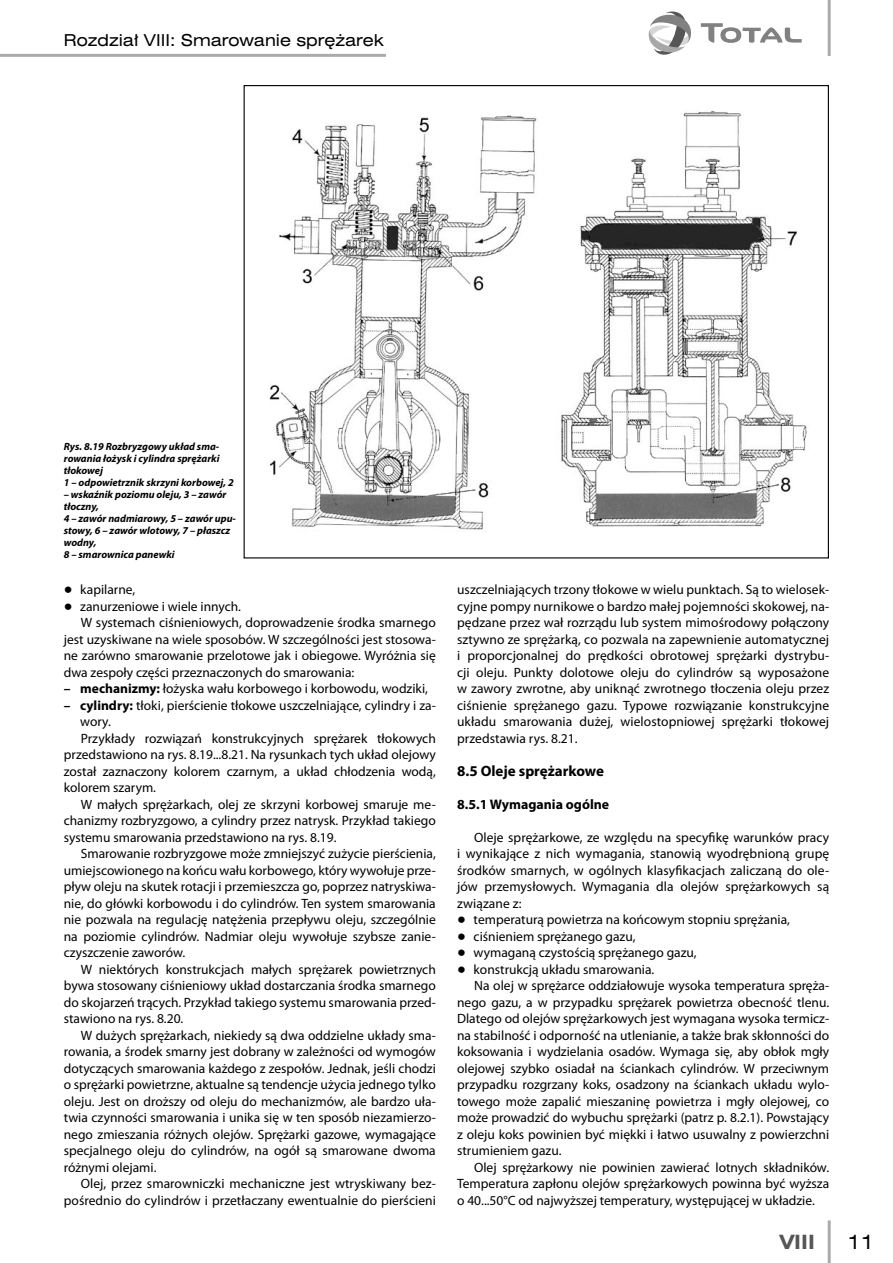
<style>
.page{position:relative;width:893px;height:1263px;background:#fff}
.page>*{position:absolute;margin:0;border:0;box-sizing:border-box;transform-origin:0 0}
.t1{font:700 18px "Swis 721 Ex PL";color:#565656}
.t2{font:18px "Swis 721 Ex PL";color:#000}
.t3{font:15px "Swis 721 Ex PL";color:#000}
.pod-01{font:700 15px "Myriad Pro";color:#000}
.pod-02{font:700 13.8px "Myriad Pro";color:#000}
.podstawa{font:13.5px/16.5px "Myriad Pro";color:#000;text-align:justify}
.kropki{font:13.5px/16.5px "Myriad Pro";color:#000}
.t4{font:italic 700 10.5px/12px "Myriad Pro";color:#000}
.s1{font-family:"Newspaper Pi PL"}
.s2{font-weight:700}
</style>
<div class="page">
<hr style="left:0;top:54px;width:386px;height:3px;background:#aaa">
<svg style="left:648px;top:11px;width:43px;height:44px"></svg>
<svg style="left:701px;top:23px;width:101px;height:20px"></svg>
<hr style="left:828px;top:1220px;width:3px;height:43px;background:#aaa">
<hr style="left:828px;top:0;width:3px;height:56px;background:#aaa">
<img style="left:269px;top:110px;width:538px;height:420px">
<p class="t3" style="left:64px;top:31px;width:321px">Rozdział VIII: Smarowanie sprężarek</p>
<p class="t4" style="left:64px;top:441px;width:157px;text-align:justify">Rys. 8.19 Rozbryzgowy układ sma&shy;rowania łożysk i cylindra sprężarki tłokowej</p>
<p class="t4" style="left:64px;top:477px;width:171px">1 – odpowietrznik skrzyni korbowej, 2</p>
<p class="t4" style="left:64px;top:489px;width:164px">– wskaźnik poziomu oleju, 3 – zawór tłoczny,</p>
<p class="t4" style="left:64px;top:513px;width:174px">4 – zawór nadmiarowy, 5 – zawór upu&shy;stowy, 6 – zawór wlotowy, 7 – płaszcz wodny,</p>
<p class="t4" style="left:64px;top:549px;width:112px">8 – smarownica panewki</p>
<p class="kropki" style="left:64px;top:582px;width:73px"><span class="s1">q</span> kapilarne,</p>
<p class="kropki" style="left:64px;top:598px;width:179px"><span class="s1">q</span> zanurzeniowe i wiele innych.</p>
<p class="podstawa" style="left:64px;top:615px;width:374px;text-indent:17px">W systemach ciśnieniowych, doprowadzenie środka smarnego jest uzyskiwane na wiele sposobów. W szczególności jest stosowa&shy;ne zarówno smarowanie przelotowe jak i obiegowe. Wyróżnia się dwa zespoły części przeznaczonych do smarowania:</p>
<p class="kropki" style="left:64px;top:681px;width:366px"><span class="s2">– mechanizmy:</span> łożyska wału korbowego i korbowodu, wodziki,</p>
<p class="kropki" style="left:80px;top:697px;width:357px;text-indent:-16px"><span class="s2">– cylindry:</span> tłoki, pierścienie tłokowe uszczelniające, cylindry i za&shy;wory.</p>
<p class="podstawa" style="left:64px;top:730px;width:374px;text-indent:17px">Przykłady rozwiązań konstrukcyjnych sprężarek tłokowych przedstawiono na rys. 8.19...8.21. Na rysunkach tych układ olejowy został zaznaczony kolorem czarnym, a układ chłodzenia wodą, kolorem szarym.</p>
<p class="podstawa" style="left:64px;top:796px;width:374px;text-indent:17px">W małych sprężarkach, olej ze skrzyni korbowej smaruje me&shy;chanizmy rozbryzgowo, a cylindry przez natrysk. Przykład takiego systemu smarowania przedstawiono na rys. 8.19.</p>
<p class="podstawa" style="left:64px;top:846px;width:374px;text-indent:17px">Smarowanie rozbryzgowe może zmniejszyć zużycie pierścienia, umiejscowionego na końcu wału korbowego, który wywołuje prze&shy;pływ oleju na skutek rotacji i przemieszcza go, poprzez natryskiwa&shy;nie, do główki korbowodu i do cylindrów. Ten system smarowania nie pozwala na regulację natężenia przepływu oleju, szczególnie na poziomie cylindrów. Nadmiar oleju wywołuje szybsze zanie&shy;czyszczenie zaworów.</p>
<p class="podstawa" style="left:64px;top:961px;width:374px;text-indent:17px">W niektórych konstrukcjach małych sprężarek powietrznych bywa stosowany ciśnieniowy układ dostarczania środka smarnego do skojarzeń trących. Przykład takiego systemu smarowania przed&shy;stawiono na rys. 8.20.</p>
<p class="podstawa" style="left:64px;top:1027px;width:374px;text-indent:17px">W dużych sprężarkach, niekiedy są dwa oddzielne układy sma&shy;rowania, a środek smarny jest dobrany w zależności od wymogów dotyczących smarowania każdego z zespołów. Jednak, jeśli chodzi o sprężarki powietrzne, aktualne są tendencje użycia jednego tylko oleju. Jest on droższy od oleju do mechanizmów, ale bardzo uła&shy;twia czynności smarowania i unika się w ten sposób niezamierzo&shy;nego zmieszania różnych olejów. Sprężarki gazowe, wymagające specjalnego oleju do cylindrów, na ogół są smarowane dwoma różnymi olejami.</p>
<p class="podstawa" style="left:64px;top:1176px;width:374px;text-align:right">Olej, przez smarowniczki mechaniczne jest wtryskiwany bez&shy;pośrednio do cylindrów i przetłaczany ewentualnie do pierścieni</p>
<p class="podstawa" style="left:457px;top:582px;width:374px">uszczelniających trzony tłokowe w wielu punktach. Są to wielosek&shy;cyjne pompy nurnikowe o bardzo małej pojemności skokowej, na&shy;pędzane przez wał rozrządu lub system mimośrodowy połączony sztywno ze sprężarką, co pozwala na zapewnienie automatycznej i proporcjonalnej do prędkości obrotowej sprężarki dystrybu&shy;cji oleju. Punkty dolotowe oleju do cylindrów są wyposażone w zawory zwrotne, aby uniknąć zwrotnego tłoczenia oleju przez ciśnienie sprężanego gazu. Typowe rozwiązanie konstrukcyjne układu smarowania dużej, wielostopniowej sprężarki tłokowej przedstawia rys. 8.21.</p>
<p class="pod-01" style="left:457px;top:762px;width:148px">8.5 Oleje sprężarkowe</p>
<p class="pod-02" style="left:457px;top:796px;width:154px">8.5.1 Wymagania ogólne</p>
<p class="podstawa" style="left:457px;top:829px;width:374px;text-indent:17px">Oleje sprężarkowe, ze względu na specyfikę warunków pracy i wynikające z nich wymagania, stanowią wyodrębnioną grupę środków smarnych, w ogólnych klasyfikacjach zaliczaną do ole&shy;jów przemysłowych. Wymagania dla olejów sprężarkowych są związane z:</p>
<p class="kropki" style="left:457px;top:912px;width:334px"><span class="s1">q</span> temperaturą powietrza na końcowym stopniu sprężania,</p>
<p class="kropki" style="left:457px;top:928px;width:180px"><span class="s1">q</span> ciśnieniem sprężanego gazu,</p>
<p class="kropki" style="left:457px;top:945px;width:241px"><span class="s1">q</span> wymaganą czystością sprężanego gazu,</p>
<p class="kropki" style="left:457px;top:961px;width:199px"><span class="s1">q</span> konstrukcją układu smarowania.</p>
<p class="podstawa" style="left:457px;top:978px;width:374px;text-indent:17px">Na olej w sprężarce oddziałowuje wysoka temperatura spręża&shy;nego gazu, a w przypadku sprężarek powietrza obecność tlenu.<br>Dlatego od olejów sprężarkowych jest wymagana wysoka termicz&shy;na stabilność i odporność na utlenianie, a także brak skłonności do koksowania i wydzielania osadów. Wymaga się, aby obłok mgły olejowej szybko osiadał na ściankach cylindrów. W przeciwnym przypadku rozgrzany koks, osadzony na ściankach układu wylo&shy;towego może zapalić mieszaninę powietrza i mgły olejowej, co może prowadzić do wybuchu sprężarki (patrz p. 8.2.1). Powstający z oleju koks powinien być miękki i łatwo usuwalny z powierzchni strumieniem gazu.</p>
<p class="podstawa" style="left:457px;top:1159px;width:374px;text-indent:17px">Olej sprężarkowy nie powinien zawierać lotnych składników.<br>Temperatura zapłonu olejów sprężarkowych powinna być wyższa o 40...50°C od najwyższej temperatury, występującej w układzie.</p>
<h1 class="t1" style="left:780px;top:1230px;width:37px">VIII</h1>
<h1 class="t2" style="left:848px;top:1230px;width:28px">11</h1>
</div>
